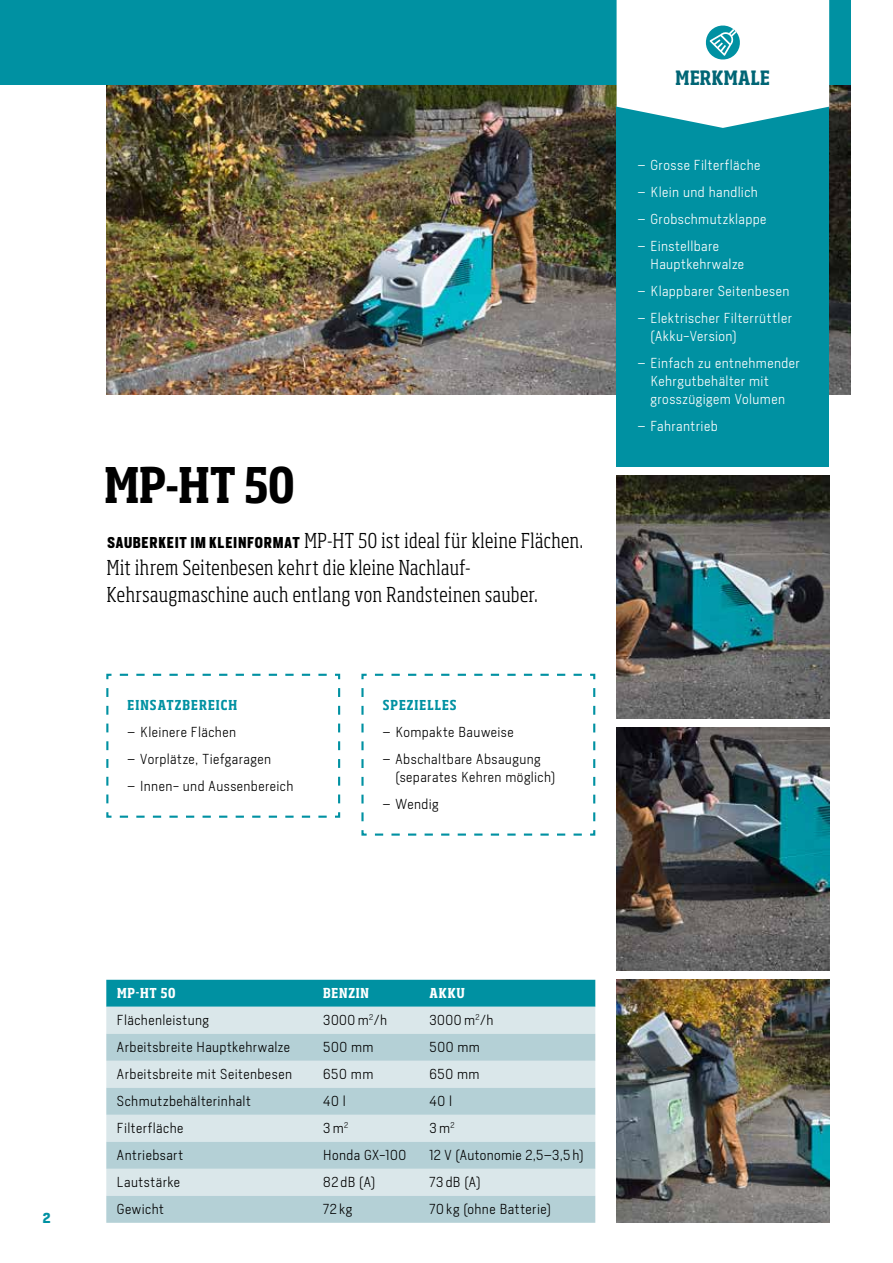
<style>
.page{position:relative;width:893px;height:1263px;background:#fff}
.page>*{position:absolute;margin:0;border:0;box-sizing:border-box;transform-origin:0 0}
.t1{font:700 condensed 48.45px "Soho Pro";color:#000}
.t2{font:300 condensed 20.25px/27px "Soho Pro";letter-spacing:.025em;color:#000}
.t3{font:700 condensed 19.5px "Soho Pro";letter-spacing:.02em;color:#006575}
.t4{font:300 13.5px/18px "Heron Sans";letter-spacing:.03em;color:#000}
.t5{font:300 13.5px/18px "Heron Sans";letter-spacing:.03em;color:#fff}
.t6{font:700 condensed 13.5px "Soho Pro";letter-spacing:.08em;color:#0091a2}
.t7{font:700 condensed 13.5px "Soho Pro";letter-spacing:.06em;color:#fff}
.t8{font:700 13.5px "Heron Sans";color:#0091a2}
.s1{font-family:"Heron Sans Cond";font-weight:700;font-stretch:normal;font-size:14.7px}
</style>
<div class="page">
<img style="left:106px;top:85px;width:744px;height:310px">
<div style="left:0;top:0;width:850px;height:85px;background:#0091a2"></div>
<img style="left:617px;top:476px;width:212px;height:243px">
<img style="left:617px;top:980px;width:212px;height:243px">
<svg style="left:106px;top:673px;width:235px;height:145px"></svg>
<svg style="left:361px;top:673px;width:235px;height:163px"></svg>
<div style="left:106px;top:980px;width:489px;height:27px;background:#0091a2"></div>
<div style="left:106px;top:1007px;width:489px;height:27px;background:#dae7ea"></div>
<svg style="left:106px;top:1034px;width:489px;height:189px;background:#c4dade"></svg>
<div style="left:617px;top:107px;width:212px;height:360px;background:#0091a2"></div>
<svg style="left:617px;top:0;width:212px;height:128px"></svg>
<img style="left:617px;top:728px;width:212px;height:243px">
<h1 class="t1" style="left:104px;top:452px;width:192px">MP-HT 50</h1>
<h2 class="t2" style="left:107px;top:525px;width:478px"><span class="s1">SAUBERKEIT IM KLEINFORMAT</span> MP-HT 50 ist ideal für kleine Flächen.<br>Mit ihrem Seitenbesen kehrt die kleine Nachlauf-<br>Kehrsaugmaschine auch entlang von Randsteinen sauber.</h2>
<p class="t6" style="left:128px;top:696px;width:111px">EINSATZBEREICH</p>
<p class="t4" style="left:128px;top:722px;width:110px">– Kleinere Flächen</p>
<p class="t4" style="left:128px;top:749px;width:145px">– Vorplätze, Tiefgaragen</p>
<p class="t4" style="left:128px;top:776px;width:167px">– Innen- und Aussenbereich</p>
<p class="t6" style="left:383px;top:695px;width:75px">SPEZIELLES</p>
<p class="t4" style="left:383px;top:722px;width:132px">– Kompakte Bauweise</p>
<p class="t4" style="left:395px;top:749px;width:161px;text-indent:-13px">– Abschaltbare Absaugung (separates Kehren möglich)</p>
<p class="t4" style="left:383px;top:794px;width:57px">– Wendig</p>
<h3 class="t3" style="left:676px;top:65px;width:96px">MERKMALE</h3>
<p class="t5" style="left:638px;top:155px;width:124px">– Grosse Filterfläche</p>
<p class="t5" style="left:638px;top:182px;width:122px">– Klein und handlich</p>
<p class="t5" style="left:638px;top:209px;width:130px">– Grobschmutzklappe</p>
<p class="t5" style="left:651px;top:236px;width:95px;text-indent:-13px">– Einstellbare<br>Hauptkehrwalze</p>
<p class="t5" style="left:638px;top:281px;width:153px">– Klappbarer Seitenbesen</p>
<p class="t5" style="left:651px;top:308px;width:143px;text-indent:-13px">– Elektrischer Filterrüttler (Akku-Version)</p>
<p class="t5" style="left:651px;top:353px;width:151px;text-indent:-13px">– Einfach zu entnehmender<br>Kehrgutbehälter mit grosszügigem Volumen</p>
<p class="t5" style="left:638px;top:416px;width:81px">– Fahrantrieb</p>
<p class="t8" style="left:43px;top:1209px;width:10px">2</p>
<p class="t7" style="left:117px;top:984px;width:60px">MP-HT 50</p>
<p class="t7" style="left:323px;top:984px;width:47px">BENZIN</p>
<p class="t7" style="left:430px;top:984px;width:37px">AKKU</p>
<p class="t4" style="left:117px;top:1010px;width:94px">Flächenleistung</p>
<p class="t4" style="left:323px;top:1010px;width:65px">3000 m<sup>2</sup>/h</p>
<p class="t4" style="left:429px;top:1010px;width:65px">3000 m<sup>2</sup>/h</p>
<p class="t4" style="left:117px;top:1037px;width:175px">Arbeitsbreite Hauptkehrwalze</p>
<p class="t4" style="left:323px;top:1037px;width:52px">500 mm</p>
<p class="t4" style="left:429px;top:1037px;width:52px">500 mm</p>
<p class="t4" style="left:117px;top:1064px;width:177px">Arbeitsbreite mit Seitenbesen</p>
<p class="t4" style="left:323px;top:1064px;width:52px">650 mm</p>
<p class="t4" style="left:429px;top:1064px;width:52px">650 mm</p>
<p class="t4" style="left:117px;top:1091px;width:136px">Schmutzbehälterinhalt</p>
<p class="t4" style="left:323px;top:1091px;width:24px">40 l</p>
<p class="t4" style="left:429px;top:1091px;width:24px">40 l</p>
<p class="t4" style="left:117px;top:1118px;width:68px">Filterfläche</p>
<p class="t4" style="left:323px;top:1118px;width:27px">3 m<sup>2</sup></p>
<p class="t4" style="left:429px;top:1118px;width:27px">3 m<sup>2</sup></p>
<p class="t4" style="left:117px;top:1145px;width:68px">Antriebsart</p>
<p class="t4" style="left:323px;top:1145px;width:84px">Honda GX-100</p>
<p class="t4" style="left:429px;top:1145px;width:156px">12 V (Autonomie 2,5–3,5 h)</p>
<p class="t4" style="left:117px;top:1172px;width:65px">Lautstärke</p>
<p class="t4" style="left:323px;top:1172px;width:54px">82 dB (A)</p>
<p class="t4" style="left:429px;top:1172px;width:53px">73 dB (A)</p>
<p class="t4" style="left:117px;top:1199px;width:49px">Gewicht</p>
<p class="t4" style="left:323px;top:1199px;width:31px">72 kg</p>
<p class="t4" style="left:429px;top:1199px;width:123px">70 kg (ohne Batterie)</p>
</div>
